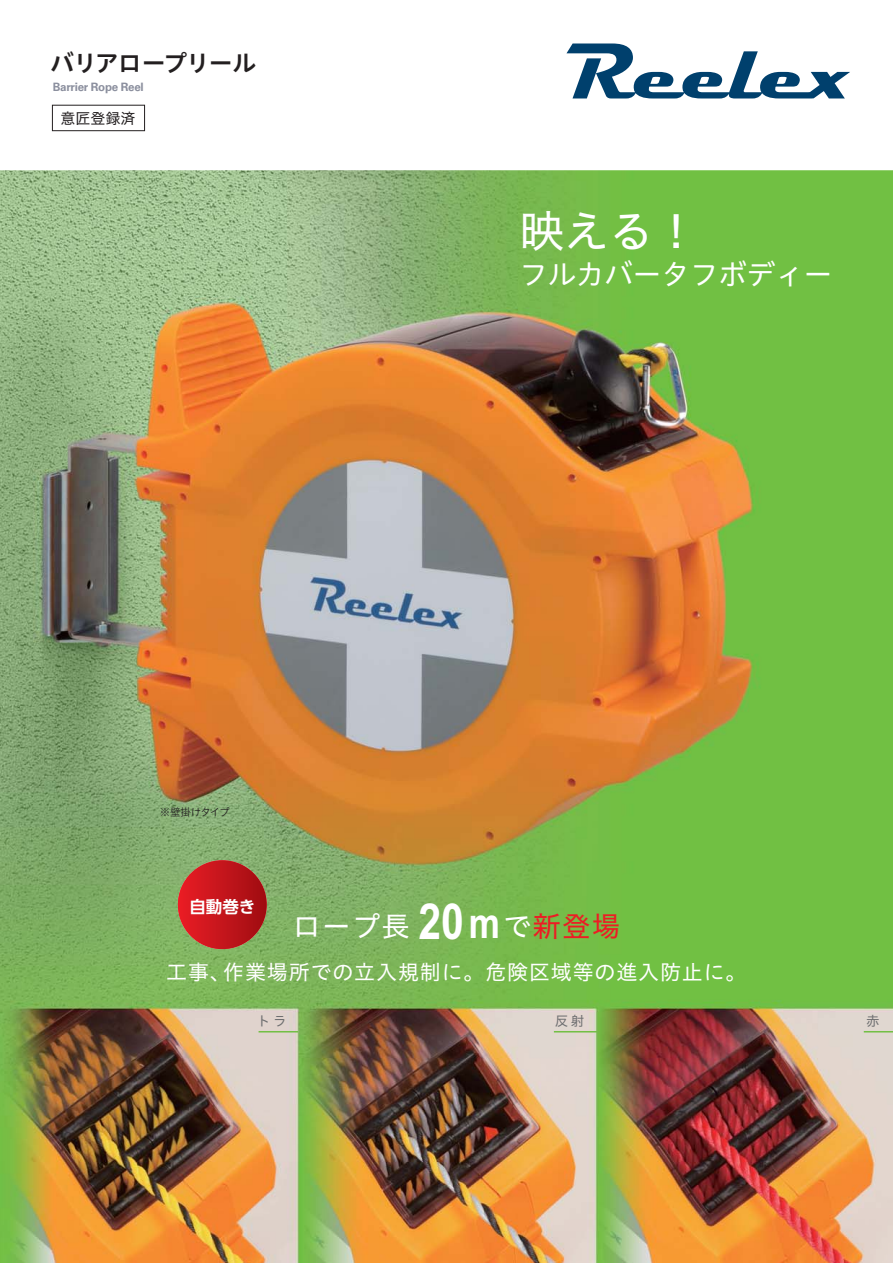
<style>
.page{position:relative;width:893px;height:1263px;background:#fff}
.page>*{position:absolute;margin:0;border:0;box-sizing:border-box;transform-origin:0 0}
.t1{font:45px "Hiragino UD Sans Std W4 90 msp RKSJ H";color:#fff}
.t2{font:28.5px "Hiragino UD Sans Std W4 90 msp RKSJ H";letter-spacing:.04em;color:#fff}
.t3{font:28.5px "Hiragino UD Sans Std W4 90 msp RKSJ H";color:#fff}
.t4{font:24px "Hiragino UD Sans Std N W6 90 msp RKSJ H";letter-spacing:-.05em;color:#231f20}
.t5{font:21px "Hiragino UD Sans Std W4 90 msp RKSJ H";letter-spacing:.04em;color:#fff}
.t6{font:16.5px "UD Shin Go NT Pro De Bold 90 msp RKSJ H";color:#fff}
.t7{font:15px "Hiragino UD Sans Std N W4 90 msp RKSJ H";color:#231f20}
.t8{font:13.5px "Hiragino UD Sans Std W4 90 msp RKSJ H";color:#6d6e70}
.t9{font:700 11.55px "Univers LT Std";letter-spacing:-.025em;color:#8b8f9e}
.t10{font:10.5px "Hiragino UD Sans Std W3 90 msp RKSJ H";letter-spacing:-.075em;color:#231f20}
.s1{font-family:"Arial Narrow";font-weight:700;font-size:49.8px}
.s2{font-family:"Arial Narrow";font-weight:700;font-size:42.75px}
.s3{color:#ed1c24}
</style>
<div class="page">
<img style="left:0;top:170px;width:893px;height:1093px">
<svg style="left:566px;top:44px;width:284px;height:54px"></svg>
<div style="left:178px;top:860px;width:89px;height:89px;background:linear-gradient(to right,#ea1d25,#9f0e13);border-radius:50%"></div>
<hr style="left:259px;top:1031px;width:39px;height:2px;background:#72bf44">
<hr style="left:554px;top:1031px;width:43px;height:2px;background:#72bf44">
<hr style="left:864px;top:1031px;width:29px;height:2px;background:#72bf44">
<div style="left:52px;top:105px;width:93px;height:26px;border:1px solid #231f20"></div>
<p class="t4" style="left:50px;top:54px;width:207px">バリアロープリール</p>
<p class="t9" style="left:53px;top:81px;width:92px">Barrier Rope Reel</p>
<p class="t7" style="left:60px;top:112px;width:76px">意匠登録済</p>
<h1 class="t1" style="left:519px;top:214px;width:181px">映える！</h1>
<h2 class="t3" style="left:519px;top:264px;width:315px">フルカバータフボディー</h2>
<p class="t10" style="left:160px;top:808px;width:71px">※壁掛けタイプ</p>
<p class="t6" style="left:189px;top:900px;width:67px">自動巻き</p>
<h2 class="t2" style="left:292px;top:915px;width:329px">ロープ長 <span class="s1">20</span><span class="s2">m</span>で<span class="s3">新登場</span></h2>
<p class="t5" style="left:166px;top:965px;width:582px">工事、作業場所での立入規制に。危険区域等の進入防止に。</p>
<p class="t8" style="left:257px;top:1015px;width:31px">トラ</p>
<p class="t8" style="left:555px;top:1015px;width:31px">反射</p>
<p class="t8" style="left:866px;top:1015px;width:15px">赤</p>
</div>
